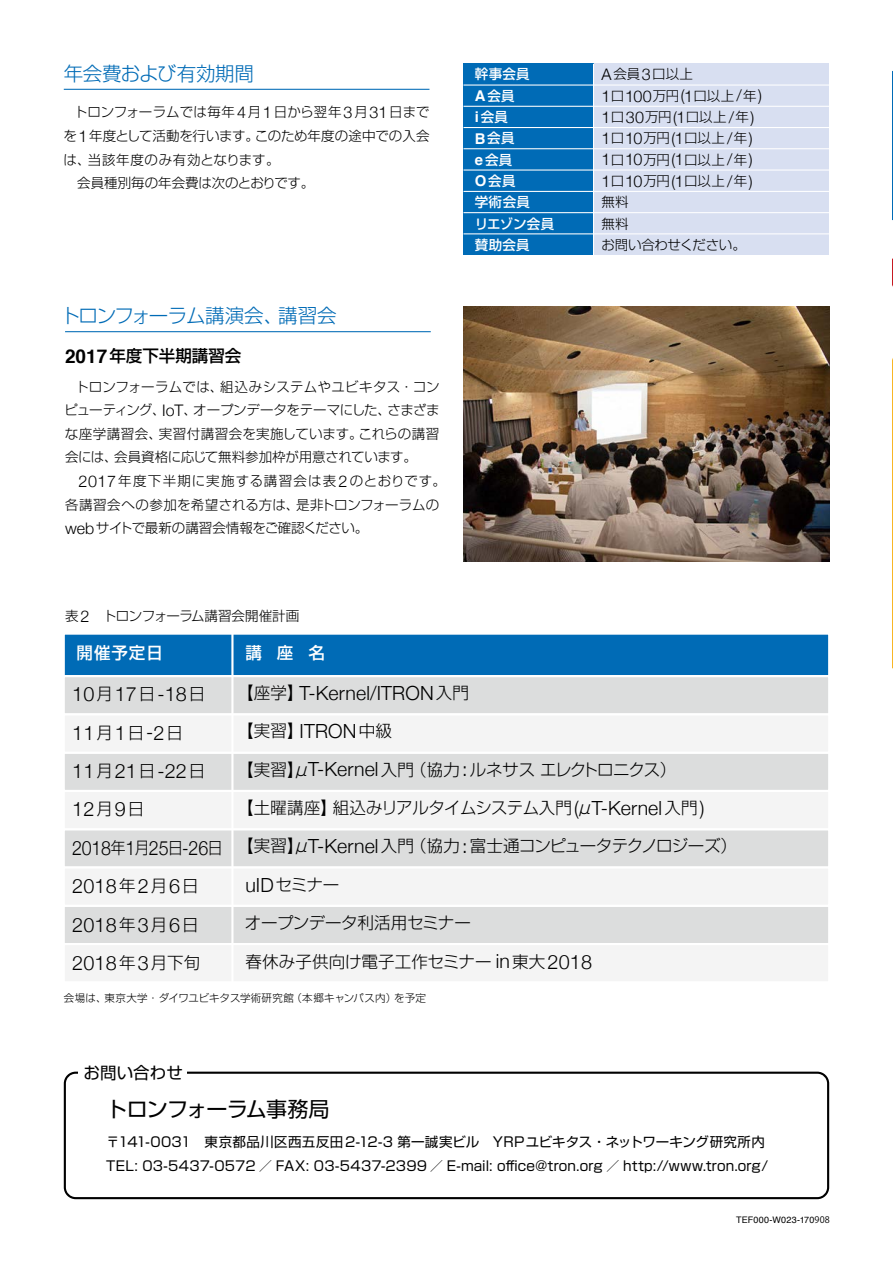
<style>
.page{position:relative;width:893px;height:1263px;background:#fff}
.page>*{position:absolute;margin:0;border:0;box-sizing:border-box;transform-origin:0 0}
.t1{font:21px "Shin Go Pro";letter-spacing:-.03em;color:#000}
.t2{font:300 19.8px/38.4px "Helvetica Neue";letter-spacing:.01em;color:#000}
.t3{font:300 19.5px "Shin Go Pro";letter-spacing:-.03em;color:#006bb6}
.t4{font:300 19.5px "Helvetica Neue";letter-spacing:.01em;color:#000}
.t5{font:300 16.5px "Shin Go Pro";letter-spacing:-.02em;color:#000}
.t6{font:300 16.5px "Shin Go Pro";letter-spacing:-.04em;color:#000}
.t7{font:300 16.5px "Shin Go Pro";letter-spacing:.01em;color:#000}
.t8{font:500 16.5px "Shin Go Pro";color:#000}
.t9{font:500 16.5px "Shin Go Pro";letter-spacing:.06em;color:#fff}
.t10{font:16.5px "Shin Go Pro";color:#000}
.t11{font:300 13.5px/21.3px "Shin Go Pro";color:#000}
.t12{font:13.5px/23.7px "Shin Go Pro";letter-spacing:.015em;color:#000}
.t13{font:500 13.5px/21.3px "Shin Go Pro";letter-spacing:.02em;color:#fff}
.t14{font:300 13.5px "Shin Go Pro";letter-spacing:-.025em;color:#000}
.t15{font:300 13.5px "Shin Go Pro";letter-spacing:.05em;color:#000}
.t16{font:300 10.5px "Shin Go Pro";letter-spacing:.015em;color:#000}
.t17{font:9px "Helvetica";letter-spacing:.015em;color:#000}
.s1{font-family:"Helvetica Neue";font-size:16.2px}
.s2{font-family:"Helvetica";font-weight:700;font-size:18.9px}
.s3{font-family:"Helvetica Neue";font-size:15.9px}
.s4{font-family:"Helvetica";font-weight:700;font-size:14.85px}
.s5{font-family:"Shin Go Pro";font-size:16.5px}
.s6{font-size:19.5px}
.s7{font-family:"Helvetica Neue";font-size:19.5px}
.s8{font-family:"Helvetica Neue";font-size:19.8px}
.s9{font-family:"Koz Go Pr 6 N"}
</style>
<div class="page">
<div style="left:64px;top:634px;width:765px;height:42px;background:#006bb6"></div>
<div style="left:63px;top:632px;width:767px;height:45px;border:2px solid #fff"></div>
<hr style="left:64px;top:89px;width:365px;height:1px;background:#006bb6">
<div style="left:463px;top:64px;width:366px;height:191px;background:#d8dff1"></div>
<div style="left:463px;top:64px;width:130px;height:191px;background:#006bb6"></div>
<hr style="left:463px;top:148px;width:366px;height:1px;background:#fff">
<hr style="left:463px;top:169px;width:366px;height:2px;background:#fff">
<hr style="left:463px;top:127px;width:366px;height:1px;background:#fff">
<hr style="left:463px;top:106px;width:366px;height:1px;background:#fff">
<hr style="left:463px;top:85px;width:366px;height:1px;background:#fff">
<hr style="left:593px;top:64px;width:1px;height:191px;background:#fff">
<hr style="left:463px;top:233px;width:366px;height:1px;background:#fff">
<hr style="left:463px;top:212px;width:366px;height:1px;background:#fff">
<hr style="left:463px;top:191px;width:366px;height:1px;background:#fff">
<svg style="left:64px;top:1071px;width:765px;height:128px"></svg>
<div style="left:78px;top:1062px;width:108px;height:21px;background:#fff"></div>
<div style="left:63px;top:905px;width:767px;height:40px;background:#dcdddd"></div>
<div style="left:63px;top:828px;width:767px;height:40px;background:#dcdddd;border:2px solid #fff"></div>
<div style="left:63px;top:866px;width:767px;height:41px;background:#f4f4f4;border:2px solid #fff"></div>
<div style="left:63px;top:943px;width:767px;height:40px;background:#f4f4f4;border:2px solid #fff"></div>
<div style="left:63px;top:752px;width:767px;height:40px;background:#dcdddd"></div>
<div style="left:63px;top:675px;width:767px;height:40px;background:#dcdddd;border:2px solid #fff"></div>
<div style="left:63px;top:790px;width:767px;height:40px;background:#f4f4f4;border:2px solid #fff"></div>
<div style="left:63px;top:713px;width:767px;height:41px;background:#f4f4f4;border:2px solid #fff"></div>
<hr style="left:65px;top:331px;width:366px;height:1px;background:#006bb6">
<svg style="left:892px;top:70px;width:1px;height:599px"></svg>
<img style="left:463px;top:306px;width:366px;height:255px">
<hr style="left:231px;top:634px;width:2px;height:348px;background:#fff">
<h3 class="t3" style="left:64px;top:58px;width:192px">年会費および有効期間</h3>
<p class="t11" style="left:74px;top:100px;width:357px">トロンフォーラムでは毎年<span class="s1">4</span>月<span class="s1">1</span>日から翌年<span class="s1">3</span>月<span class="s1">31</span>日まで</p>
<p class="t11" style="left:63px;top:123px;width:368px">を<span class="s1">1</span>年度として活動を行います。このため年度の途中での入会</p>
<p class="t15" style="left:64px;top:148px;width:218px">は、当該年度のみ有効となります。</p>
<p class="t11" style="left:77px;top:171px;width:238px">会員種別毎の年会費は次のとおりです。</p>
<h3 class="t3" style="left:61px;top:300px;width:278px">トロンフォーラム講演会、講習会</h3>
<p class="t8" style="left:65px;top:342px;width:178px"><span class="s2">2017</span>年度下半期講習会</p>
<p class="t11" style="left:65px;top:373px;width:377px;line-height:23.7px;text-align:justify;text-indent:11px">トロンフォーラムでは、組込みシステムやユビキタス・コンピューティング、<span class="s3">IoT</span>、オープンデータをテーマにした、さまざまな座学講習会、実習付講習会を実施しています。これらの講習会には、会員資格に応じて無料参加枠が用意されています。</p>
<p class="t11" style="left:65px;top:467px;width:382px;line-height:23.5px;text-indent:14px"><span class="s1">2017</span>年度下半期に実施する講習会は表<span class="s1">2</span>のとおりです。各講習会への参加を希望される方は、是非トロンフォーラムの<span class="s3">web</span>サイトで最新の講習会情報をご確認ください。</p>
<p class="t13" style="left:475px;top:62px;width:81px">幹事会員<br><span class="s4">A</span>会員<br><span class="s4">i</span>会員<br><span class="s4">B</span>会員<br><span class="s4">e</span>会員<br><span class="s4">O</span>会員<br>学術会員<br>リエゾン会員賛助会員</p>
<p class="t11" style="left:601px;top:62px;width:162px"><span class="s3">A</span>会員<span class="s1">3</span>口以上<br><span class="s1">1</span>口<span class="s1">100</span>万円<span class="s3">(</span><span class="s1">1</span>口以上<span class="s3">/</span>年<span class="s3">)<br></span><span class="s1">1</span>口<span class="s1">30</span>万円<span class="s3">(</span><span class="s1">1</span>口以上<span class="s3">/</span>年<span class="s3">)<br></span><span class="s1">1</span>口<span class="s1">10</span>万円<span class="s3">(</span><span class="s1">1</span>口以上<span class="s3">/</span>年<span class="s3">)<br></span><span class="s1">1</span>口<span class="s1">10</span>万円<span class="s3">(</span><span class="s1">1</span>口以上<span class="s3">/</span>年<span class="s3">)<br></span><span class="s1">1</span>口<span class="s1">10</span>万円<span class="s3">(</span><span class="s1">1</span>口以上<span class="s3">/</span>年<span class="s3">)</span>無料<br>無料<br>お問い合わせください。</p>
<p class="t14" style="left:65px;top:605px;width:236px">表<span class="s1">2</span>　トロンフォーラム講習会開催計画</p>
<p class="t9" style="left:77px;top:639px;width:88px">開催予定日</p>
<p class="t9" style="left:245px;top:639px;width:81px">講 座 名</p>
<h2 class="t2" style="left:72px;top:673px;width:152px">10<span class="s5">月</span>17<span class="s5">日</span><span class="s6">-</span>18<span class="s5">日<br></span>11<span class="s5">月</span>1<span class="s5">日</span><span class="s6">-</span>2<span class="s5">日<br></span>11<span class="s5">月</span>21<span class="s5">日</span><span class="s6">-</span>22<span class="s5">日<br></span>12<span class="s5">月</span>9<span class="s5">日<br></span>2018<span class="s5">年</span>1<span class="s5">月</span>25<span class="s5">日</span><span class="s6">-</span>26<span class="s5">日<br></span>2018<span class="s5">年</span>2<span class="s5">月</span>6<span class="s5">日<br></span>2018<span class="s5">年</span>3<span class="s5">月</span>6<span class="s5">日<br></span>2018<span class="s5">年</span>3<span class="s5">月下旬</span></h2>
<h3 class="t4" style="left:237px;top:677px;width:234px"><span class="s5">【座学】</span>T-Kernel/ITRON<span class="s5">入門</span></h3>
<p class="t5" style="left:237px;top:717px;width:156px">【実習】<span class="s7">ITRON</span>中級</p>
<p class="t5" style="left:237px;top:756px;width:441px">【実習】μ<span class="s7">T-Kernel</span>入門（協力<span class="s7">:</span>ルネサスエレクトロニクス）</p>
<p class="t5" style="left:237px;top:794px;width:469px">【土曜講座】組込みリアルタイムシステム入門<span class="s7">(</span>μ<span class="s7">T-Kernel</span>入門<span class="s7">)</span></p>
<p class="t6" style="left:237px;top:832px;width:501px">【実習】μ<span class="s7">T-Kernel</span>入門（協力<span class="s7">:</span>富士通コンピュータテクノロジーズ）</p>
<p class="t5" style="left:245px;top:871px;width:96px"><span class="s7">uID</span>セミナー</p>
<p class="t5" style="left:245px;top:909px;width:228px">オープンデータ利活用セミナー</p>
<p class="t7" style="left:245px;top:948px;width:348px">春休み子供向け電子工作セミナー <span class="s7">in</span>東大<span class="s8">2018</span></p>
<p class="t16" style="left:64px;top:989px;width:364px">会場は、東京大学・ダイワユビキタス学術研究館（本郷キャンパス内）を予定</p>
<p class="t10" style="left:84px;top:1059px;width:101px">お問い合わせ</p>
<h1 class="t1" style="left:106px;top:1092px;width:225px">トロンフォーラム事務局</h1>
<p class="t12" style="left:106px;top:1128px;width:663px">〒141-0031　東京都品川区西五反田2-12-3 第一誠実ビル　YRPユビキタス・ネットワーキング研究所内<br>TEL: 03-5437-0572 ／ FAX: 03-5437-2399 ／ E-mail: office@tron.org ／ http://www.tron.org/</p>
<p class="t17" style="left:736px;top:1213px;width:95px">TEF000-W023-170<span class="s9">908</span></p>
</div>
